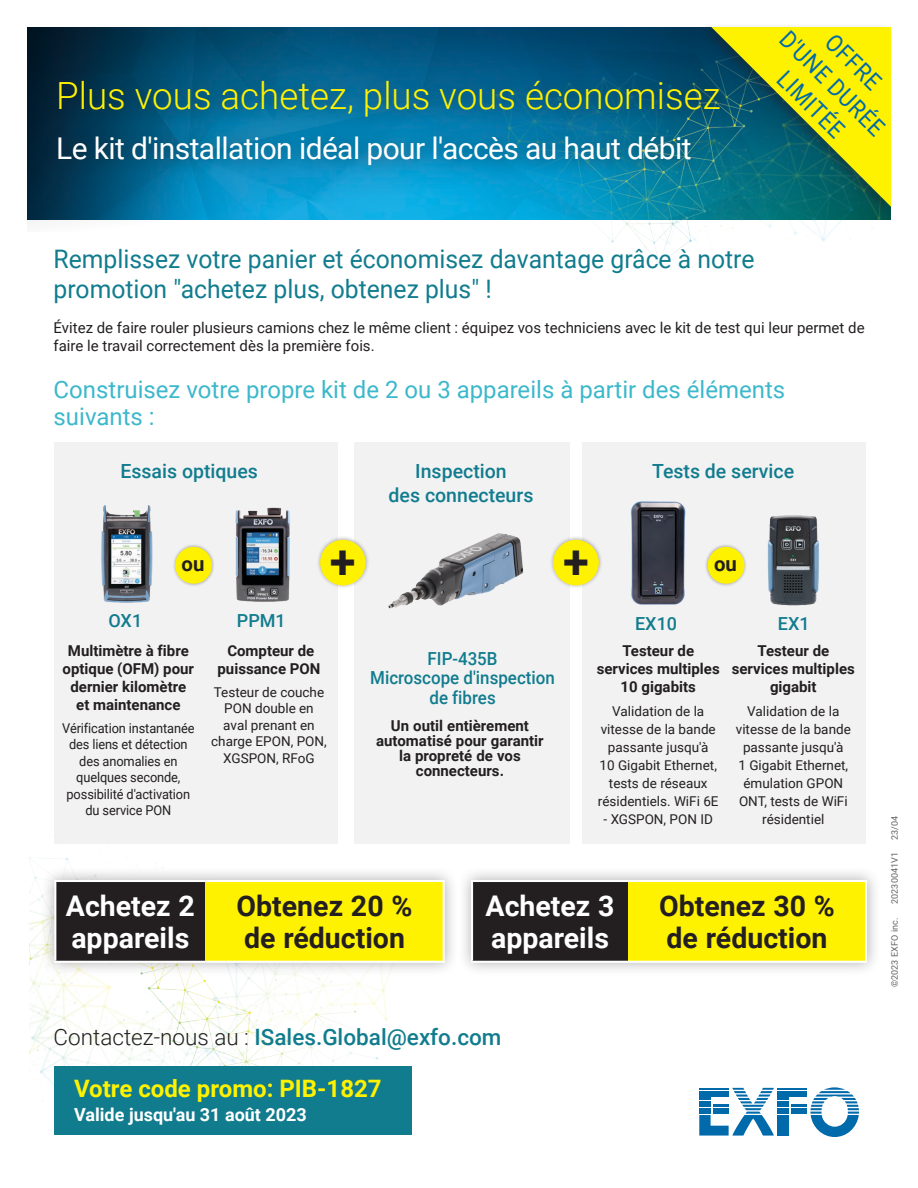
<style>
.page{position:relative;width:918px;height:1188px;background:#fff}
.page>*{position:absolute;margin:0;border:0;box-sizing:border-box;transform-origin:0 0}
.t1{font:700 47.25px "Roboto";color:#231f20}
.t2{font:300 37.5px "Roboto";color:#fff200}
.t3{font:30px "Roboto";letter-spacing:-.02em;color:#fff}
.Table_text{font:700 28.5px/31.5px "Roboto";color:#231f20}
.Table_title{font:700 28.5px/31.5px "Roboto";color:#fff}
.Title_1{font:25.5px/30px "Roboto";color:#117c8e}
.Title_2{font:24px/27px "Roboto";color:#3cb8cb}
.t4{font:700 24px "Roboto";color:#fff200}
.t5{font:24px "Roboto";color:#006aab;scale:.9 1}
.t6{font:500 22.5px "Roboto";color:#117c8e}
.t7{font:700 22.2px "Roboto";color:#231f20}
.t8{font:700 20.4px "Roboto";color:#231f20}
.t9{font:500 19.5px/23.4px "Roboto";color:#117c8e;text-align:center}
.t10{font:500 18px/19.5px "Roboto";color:#117c8e;text-align:center;scale:.94 1}
.t11{font:700 18px "Roboto";color:#fff}
.t12{font:500 18px "Roboto";color:#117c8e}
.Text{font:700 15px/18px "Roboto";color:#231f20;text-align:center}
.Text-2{font:15px/18px "Roboto";color:#231f20}
.Table_text-2{font:700 15px "Roboto";color:#231f20}
.Text-3{font:13.5px/18px "Roboto";color:#231f20;text-align:center}
.Text-4{font:13.5px/16.5px "Roboto";color:#231f20;text-align:center;scale:.95 1}
.t13{font:9px "Roboto";letter-spacing:.01em;color:#636466}
.s1{font-weight:300;color:#231f20}
</style>
<div class="page">
<svg style="left:27px;top:27px;width:435px;height:195px;background:#0b658d"></svg>
<svg style="left:699px;top:1087px;width:160px;height:50px"></svg>
<hr style="left:699px;top:1095px;width:30px;height:2px;background:#006aab">
<img style="left:29px;top:761px;width:383px;height:374px">
<img style="left:462px;top:27px;width:429px;height:241px">
<div style="left:43px;top:66px;width:691px;height:114px;background:#231f20;opacity:.5"></div>
<div style="left:700px;top:23px;width:193px;height:194px;background:#231f20;opacity:.35"></div>
<svg style="left:711px;top:27px;width:180px;height:180px;background:#80a638"></svg>
<div style="left:54px;top:1066px;width:357px;height:68px;background:#117c8e"></div>
<div style="left:40px;top:866px;width:418px;height:111px;background:#231f20;opacity:.35"></div>
<div style="left:55px;top:881px;width:150px;height:81px;background:#231f20"></div>
<div style="left:205px;top:881px;width:239px;height:81px;background:#fff200"></div>
<hr style="left:54px;top:882px;width:2px;height:79px;background:#fff">
<hr style="left:443px;top:882px;width:2px;height:79px;background:#fff">
<hr style="left:54px;top:961px;width:151px;height:2px;background:#fff">
<hr style="left:205px;top:961px;width:240px;height:2px;background:#fff">
<hr style="left:54px;top:880px;width:151px;height:2px;background:#fff">
<hr style="left:205px;top:880px;width:240px;height:2px;background:#fff">
<div style="left:457px;top:866px;width:424px;height:111px;background:#231f20;opacity:.35"></div>
<div style="left:472px;top:881px;width:156px;height:81px;background:#231f20"></div>
<div style="left:628px;top:881px;width:238px;height:81px;background:#fff200"></div>
<hr style="left:471px;top:882px;width:2px;height:79px;background:#fff">
<hr style="left:865px;top:882px;width:2px;height:79px;background:#fff">
<hr style="left:471px;top:961px;width:157px;height:2px;background:#fff">
<hr style="left:628px;top:961px;width:239px;height:2px;background:#fff">
<hr style="left:471px;top:880px;width:157px;height:2px;background:#fff">
<hr style="left:628px;top:880px;width:239px;height:2px;background:#fff">
<div style="left:582px;top:443px;width:284px;height:401px;background:#f2f2f3"></div>
<div style="left:54px;top:443px;width:283px;height:401px;background:#f2f2f3"></div>
<div style="left:354px;top:443px;width:216px;height:401px;background:#f2f2f3"></div>
<img style="left:388px;top:533px;width:136px;height:76px">
<img style="left:235px;top:507px;width:55px;height:95px">
<img style="left:101px;top:505px;width:52px;height:98px">
<img style="left:631px;top:501px;width:55px;height:104px">
<img style="left:767px;top:515px;width:52px;height:91px">
<div style="left:316px;top:536px;width:54px;height:54px;background:#231f20;opacity:.35"></div>
<div style="left:320px;top:540px;width:46px;height:45px;background:#fff200;border-radius:50%"></div>
<div style="left:549px;top:536px;width:54px;height:54px;background:#231f20;opacity:.35"></div>
<div style="left:553px;top:540px;width:46px;height:45px;background:#fff200;border-radius:50%"></div>
<div style="left:172px;top:544px;width:43px;height:43px;background:#231f20;opacity:.35"></div>
<div style="left:175px;top:547px;width:37px;height:37px;background:#fff200;border-radius:50%"></div>
<div style="left:704px;top:544px;width:44px;height:43px;background:#231f20;opacity:.35"></div>
<div style="left:708px;top:547px;width:36px;height:37px;background:#fff200;border-radius:50%"></div>
<p class="t2" style="left:56px;top:69px;width:666px">Plus vous achetez, plus vous économisez</p>
<p class="t3" style="left:56px;top:128px;width:637px">Le kit d'installation idéal pour l'accès au haut débit</p>
<p class="t5" style="left:796px;top:23px;width:154px;rotate:45deg">D'UNE DURÉE</p>
<p class="t5" style="left:842px;top:26px;width:76px;rotate:45deg">OFFRE</p>
<p class="t5" style="left:793px;top:63px;width:95px;rotate:45deg">LIMITÉE</p>
<p class="Title_1" style="left:54px;top:243px;width:702px">Remplissez votre panier et économisez davantage grâce à notre promotion "achetez plus, obtenez plus" !</p>
<p class="Text-2" style="left:54px;top:318px;width:813px">Évitez de faire rouler plusieurs camions chez le même client : équipez vos techniciens avec le kit de test qui leur permet de faire le travail correctement dès la première fois.</p>
<p class="Title_2" style="left:54px;top:375px;width:733px">Construisez votre propre kit de 2 ou 3 appareils à partir des éléments suivants :</p>
<p class="t9" style="left:652px;top:459px;width:144px">Tests de service</p>
<p class="t9" style="left:120px;top:459px;width:139px">Essais optiques</p>
<p class="t9" style="left:389px;top:459px;width:146px">Inspection<br>des connecteurs</p>
<p class="t7" style="left:180px;top:548px;width:22px">or</p>
<p class="t1" style="left:330px;top:528px;width:27px">+</p>
<p class="t1" style="left:563px;top:528px;width:27px">+</p>
<p class="t7" style="left:718px;top:548px;width:22px">or</p>
<p class="t8" style="left:182px;top:549px;width:24px">ou</p>
<p class="t8" style="left:714px;top:549px;width:24px">ou</p>
<p class="t12" style="left:108px;top:608px;width:35px">OX1</p>
<p class="t12" style="left:237px;top:608px;width:50px">PPM1</p>
<p class="t12" style="left:635px;top:611px;width:44px">EX10</p>
<p class="t12" style="left:778px;top:611px;width:33px">EX1</p>
<p class="Text" style="left:63px;top:641px;width:133px">Multimètre à fibre optique (OFM) pour dernier kilomètre et maintenance</p>
<p class="Text-4" style="left:62px;top:719px;width:141px">Vérification instantanée des liens et détection des anomalies en quelques seconde, possibilité d'activation du service PON</p>
<p class="Text" style="left:218px;top:641px;width:104px">Compteur de puissance PON</p>
<p class="Text-3" style="left:211px;top:683px;width:117px;line-height:16.5px">Testeur de couche<br>PON double en aval prenant en charge EPON, PON,<br>XGSPON, RFoG</p>
<p class="t10" style="left:370px;top:648px;width:198px">FIP-435B<br>Microscope d'inspection de fibres</p>
<p class="Table_text-2" style="left:391px;top:715px;width:140px">Un outil entièrement</p>
<p class="Table_text-2" style="left:376px;top:730px;width:169px">automatisé pour garantir</p>
<p class="Table_text-2" style="left:399px;top:745px;width:123px">la propreté de vos</p>
<p class="Table_text-2" style="left:416px;top:760px;width:90px">connecteurs.</p>
<p class="Text" style="left:597px;top:641px;width:125px">Testeur de services multiples<br>10 gigabits</p>
<p class="Text-3" style="left:598px;top:702px;width:122px">Validation de la vitesse de la bande passante jusqu'à<br>10 Gigabit Ethernet, tests de réseaux résidentiels. WiFi 6E</p>
<p class="Text-3" style="left:604px;top:810px;width:111px">- XGSPON, PON ID</p>
<p class="Text" style="left:732px;top:641px;width:125px">Testeur de services multiples gigabit</p>
<p class="Text-3" style="left:736px;top:702px;width:117px">Validation de la vitesse de la bande passante jusqu'à<br>1 Gigabit Ethernet, émulation GPON<br>ONT, tests de WiFi résidentiel</p>
<p class="Table_title" style="left:66px;top:889px;width:131px">Achetez 2 appareils</p>
<p class="Table_text" style="left:237px;top:889px;width:177px">Obtenez 20 % de réduction</p>
<p class="Table_title" style="left:486px;top:889px;width:131px">Achetez 3 appareils</p>
<p class="Table_text" style="left:659px;top:889px;width:177px">Obtenez 30 % de réduction</p>
<p class="t6" style="left:54px;top:1022px;width:449px"><span class="s1">Contactez-nous au :</span> ISales.Global@exfo.com</p>
<p class="t4" style="left:74px;top:1071px;width:309px">Votre code promo: PIB-1827</p>
<p class="t11" style="left:74px;top:1102px;width:234px">Valide jusqu'au 31 août 2023</p>
<p class="t13" style="left:888px;top:840px;width:26px;rotate:-90deg">23/04</p>
<p class="t13" style="left:888px;top:904px;width:54px;rotate:-90deg">20230041V1</p>
<p class="t13" style="left:888px;top:987px;width:71px;rotate:-90deg">©2023 EXFO inc.</p>
</div>
